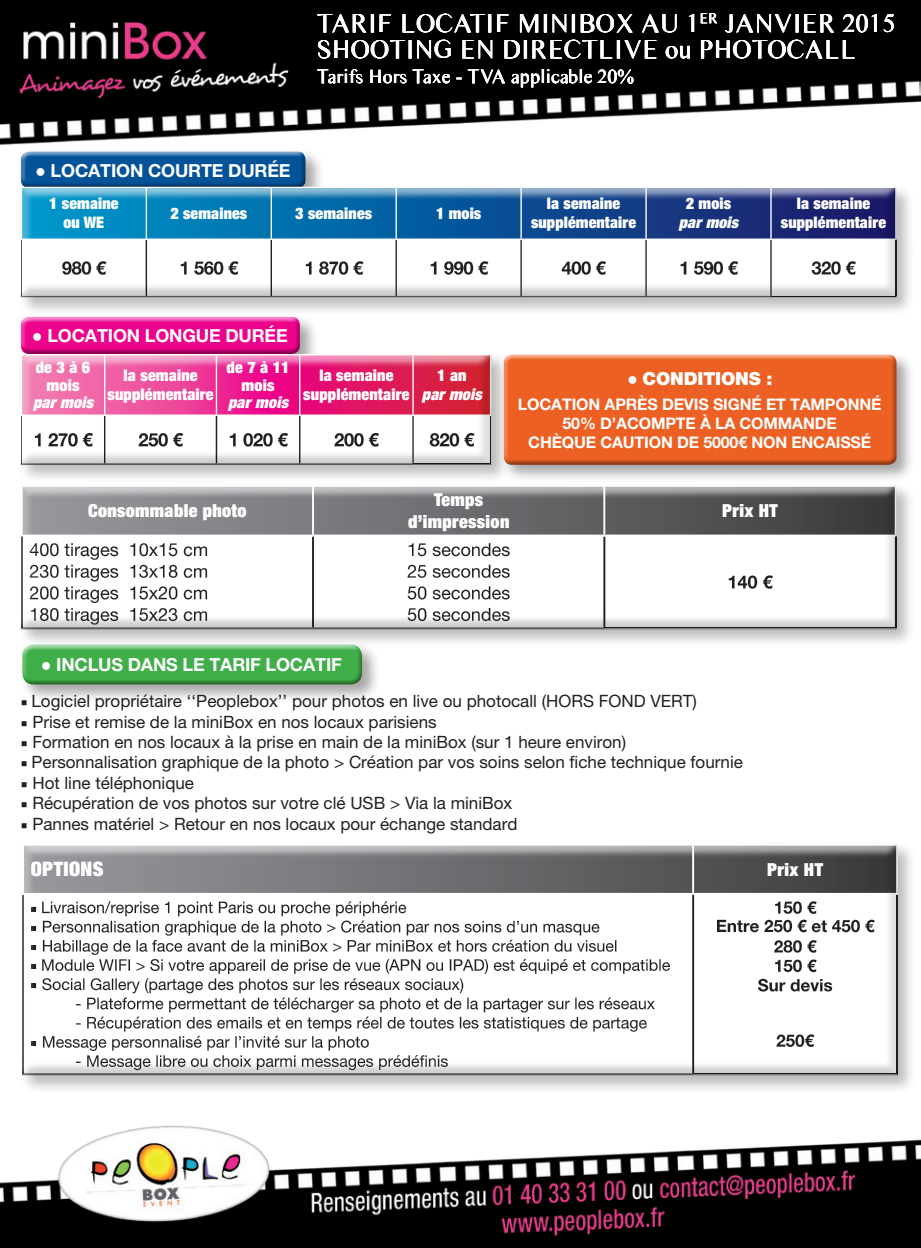
<style>
.page{position:relative;width:921px;height:1248px;background:#fff}
.page>*{position:absolute;margin:0;border:0;box-sizing:border-box;transform-origin:0 0}
.t1{font:26.6px/26.6px "Times Sans Serif";color:#fff}
.t2{font:20px "Times Sans Serif";color:#fff}
.t3{font:900 condensed 20px "Helvetica Neue LT Pro";letter-spacing:.02em;color:#fff}
.t4{font:700 18px "Helvetica Neue LT Pro";letter-spacing:-.01em;color:#fff}
.t5{font:900 condensed 18px/21.6px "Helvetica Neue LT Pro";letter-spacing:.02em;color:#fff;text-align:center}
.t6{font:900 18px "Helvetica Neue LT Pro";letter-spacing:-.01em;color:#fff}
.t7{font:17px "Helvetica Neue LT Pro";color:#231f20}
.t8{font:900 condensed 16px/19px "Helvetica Neue LT Pro";letter-spacing:.01em;color:#fff;text-align:center}
.t9{font:700 16px/19.2px "Helvetica Neue LT Pro";letter-spacing:-.01em;color:#fff;text-align:center}
.t10{font:italic 900 condensed 16px "Helvetica Neue LT Pro";letter-spacing:.01em;color:#fff}
.s1{font-family:"Century Gothic"}
.s2{font-family:"Century Gothic";font-weight:700}
.s3{font-family:"Minion Pro"}
</style>
<div class="page">
<img style="left:0;top:0;width:920px;height:145px">
<div style="left:18px;top:482px;width:897px;height:166px;background:#231f20;opacity:.3"></div>
<div style="left:18px;top:484px;width:893px;height:153px;background:#231f20;opacity:.3"></div>
<div style="left:19px;top:840px;width:897px;height:254px;background:#231f20;opacity:.3"></div>
<div style="left:20px;top:843px;width:893px;height:242px;background:#231f20;opacity:.3"></div>
<div style="left:18px;top:148px;width:306px;height:59px;background:#231f20;opacity:.4"></div>
<div style="left:20px;top:149px;width:289px;height:38px;background:#fff"></div>
<div style="left:20px;top:151px;width:289px;height:38px;background:#231f20;opacity:.45"></div>
<div style="left:18px;top:184px;width:897px;height:132px;background:#231f20;opacity:.3"></div>
<div style="left:18px;top:185px;width:893px;height:118px;background:#231f20;opacity:.3"></div>
<div style="left:19px;top:641px;width:362px;height:62px;background:#231f20;opacity:.4"></div>
<div style="left:20px;top:642px;width:344px;height:40px;background:#fff;opacity:.75"></div>
<div style="left:20px;top:646px;width:344px;height:40px;background:#231f20;opacity:.45"></div>
<img style="left:0;top:1125px;width:920px;height:122px">
<div style="left:18px;top:313px;width:301px;height:59px;background:#231f20;opacity:.4"></div>
<div style="left:19px;top:314px;width:284px;height:38px;background:#fff;opacity:.75"></div>
<div style="left:19px;top:317px;width:287px;height:37px;background:#231f20;opacity:.45"></div>
<div style="left:18px;top:351px;width:492px;height:132px;background:#231f20;opacity:.3"></div>
<div style="left:19px;top:352px;width:487px;height:119px;background:#231f20;opacity:.3"></div>
<div style="left:500px;top:351px;width:415px;height:133px;background:#231f20;opacity:.4"></div>
<div style="left:502px;top:351px;width:396px;height:111px;background:#fff;opacity:.75"></div>
<div style="left:502px;top:355px;width:396px;height:110px;background:#231f20;opacity:.45"></div>
<h1 class="t1" style="left:317px;top:9px;width:580px">TARIF LOCATIF MINIBOX AU 1<sup>ER</sup> JANVIER 2015<br>SHOOTING EN DIRECTLIVE ou PHOTOCALL</h1>
<p class="t2" style="left:317px;top:63px;width:319px">Tarifs Hors Taxe - TVA applicable 20%</p>
<p class="t4" style="left:35px;top:159px;width:257px"><span class="s1">●</span> LOCATION COURTE DURÉE</p>
<p class="t8" style="left:49px;top:194px;width:71px">1 semaine ou WE</p>
<p class="t8" style="left:170px;top:203px;width:78px">2 semaines</p>
<p class="t8" style="left:295px;top:203px;width:78px">3 semaines</p>
<p class="t8" style="left:436px;top:203px;width:47px">1 mois</p>
<p class="t8" style="left:531px;top:194px;width:107px">la semaine supplémentaire</p>
<p class="t8" style="left:685px;top:194px;width:47px">2 mois</p>
<p class="t10" style="left:678px;top:212px;width:61px">par mois</p>
<p class="t8" style="left:780px;top:194px;width:107px">la semaine supplémentaire</p>
<p class="t4" style="left:32px;top:324px;width:257px"><span class="s1">●</span> LOCATION LONGUE DURÉE</p>
<p class="t8" style="left:36px;top:358px;width:56px;line-height:17.6px">de 3 à 6 mois</p>
<p class="t10" style="left:33px;top:392px;width:62px">par mois</p>
<p class="t8" style="left:107px;top:365px;width:108px">la semaine supplémentaire</p>
<p class="t8" style="left:226px;top:358px;width:64px;line-height:17.6px">de 7 à 11 mois</p>
<p class="t10" style="left:228px;top:392px;width:62px">par mois</p>
<p class="t8" style="left:303px;top:365px;width:108px">la semaine supplémentaire</p>
<p class="t8" style="left:437px;top:365px;width:31px">1 an</p>
<p class="t10" style="left:422px;top:384px;width:62px">par mois</p>
<p class="t6" style="left:627px;top:367px;width:147px"><span class="s2">●</span> CONDITIONS :</p>
<p class="t9" style="left:518px;top:394px;width:365px">LOCATION APRÈS DEVIS SIGNÉ ET TAMPONNÉ<br>50% D’ACOMPTE À LA COMMANDE<br>CHÈQUE CAUTION DE 5000€ NON ENCAISSÉ</p>
<p class="t5" style="left:88px;top:499px;width:160px">Consommable photo</p>
<p class="t5" style="left:408px;top:488px;width:103px">Temps d’impression</p>
<p class="t5" style="left:721px;top:499px;width:57px">Prix HT</p>
<p class="t4" style="left:41px;top:653px;width:303px"><span class="s1">●</span> INCLUS DANS LE TARIF LOCATIF</p>
<p class="t7" style="left:21px;top:691px;width:677px"><span class="s3">■</span> Logiciel propriétaire ‘‘Peoplebox’’ pour photos en live ou photocall (HORS FOND VERT)</p>
<p class="t7" style="left:21px;top:711px;width:417px"><span class="s3">■</span> Prise et remise de la miniBox en nos locaux parisiens</p>
<p class="t7" style="left:21px;top:731px;width:606px"><span class="s3">■</span> Formation en nos locaux à la prise en main de la miniBox (sur 1 heure environ)</p>
<p class="t7" style="left:21px;top:752px;width:723px"><span class="s3">■</span> Personnalisation graphique de la photo &gt; Création par vos soins selon fiche technique fournie</p>
<p class="t7" style="left:21px;top:772px;width:175px"><span class="s3">■</span> Hot line téléphonique</p>
<p class="t7" style="left:21px;top:793px;width:493px"><span class="s3">■</span> Récupération de vos photos sur votre clé USB &gt; Via la miniBox</p>
<p class="t7" style="left:21px;top:813px;width:498px"><span class="s3">■</span> Pannes matériel &gt; Retour en nos locaux pour échange standard</p>
<p class="t3" style="left:31px;top:856px;width:74px">Options</p>
<p class="t5" style="left:767px;top:858px;width:57px">Prix HT</p>
</div>
